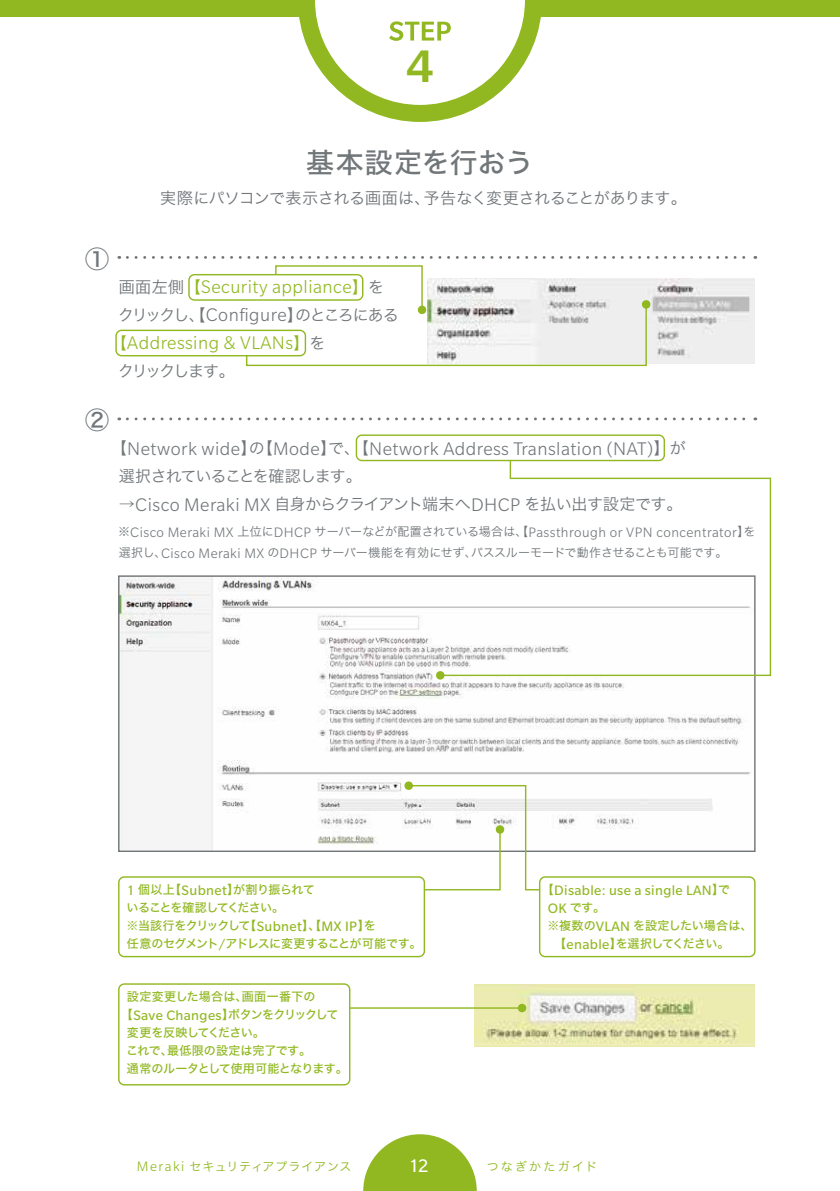
<style>
.page{position:relative;width:840px;height:1191px;background:#fff}
.page>*{position:absolute;margin:0;border:0;box-sizing:border-box;transform-origin:0 0}
.t1{font:500 49.6px "Slate Pro";color:#91b821}
.t2{font:28px "Hira Kaku Std W5";letter-spacing:.01em;color:#717679}
.t3{font:24px "Hira Kaku Std W5";color:#717679}
.t4{font:300 19.8px "Slate Pro";letter-spacing:.025em;color:#717679}
.t5{font:300 19.8px "Slate Pro";letter-spacing:.025em;color:#91b821}
.t6{font:19.8px "Slate Pro";color:#fff}
.t7{font:16px "Hira Kaku Std W3";letter-spacing:-.035em;color:#717679}
.t8{font:16px "Hira Kaku Std W3";letter-spacing:-.025em;color:#717679}
.t9{font:16px "Hira Kaku Std W3";letter-spacing:-.115em;color:#717679}
.t10{font:16px "Hira Kaku Std W3";letter-spacing:-.055em;color:#717679}
.t11{font:16px "Hira Kaku Std W3";letter-spacing:-.12em;color:#717679}
.t12{font:300 14.8px "Slate Pro";letter-spacing:.03em;color:#717679}
.t13{font:14.8px "Slate Pro";letter-spacing:.025em;color:#91b821}
.t14{font:12px/18px "Hira Kaku Std W5";letter-spacing:-.04em;color:#91b821}
.t15{font:12px "Hira Kaku Std W3";letter-spacing:-.02em;color:#717679}
.t16{font:12px "Hira Kaku Std W5";letter-spacing:-.105em;color:#91b821}
.t17{font:12px "Hira Kaku Std W5";letter-spacing:-.02em;color:#91b821}
.t18{font:12px "Hira Kaku Std W3";letter-spacing:.05em;color:#91b821}
.t19{font:12px "Hira Kaku Std W5";letter-spacing:.03em;color:#91b821}
.t20{font:12px "Hira Kaku Std W5";letter-spacing:.005em;color:#91b821}
.t21{font:12px "Hira Kaku Std W3";letter-spacing:.175em;color:#91b821}
.s1{font-family:"Hira Kaku Std W3";font-weight:400;font-size:16px;color:#717679}
.s2{font-family:"Hira Kaku Std W3";font-weight:400;font-size:16px}
.s3{font-family:"Slate Pro";font-weight:300;font-size:19.8px}
.s4{font-family:"Hira Kaku Std W3";font-weight:400;font-size:12px}
.s5{font-family:"Slate Pro";font-weight:300;font-size:14.8px}
.s6{font-family:"Slate Pro";font-size:14.8px}
.s7{font-family:"Hira Kaku Std W5";font-size:12px}
</style>
<div class="page">
<div style="left:355px;top:434px;width:309px;height:27px;border:1px solid #91b821;border-radius:6px"></div>
<svg style="left:127px;top:256px;width:628px;height:111px"></svg>
<svg style="left:127px;top:417px;width:628px;height:3px"></svg>
<img style="left:120px;top:577px;width:631px;height:273px">
<svg style="left:435px;top:670px;width:9px;height:10px"></svg>
<svg style="left:438px;top:459px;width:333px;height:218px"></svg>
<div style="left:118px;top:876px;width:307px;height:81px;border:1px solid #91b821;border-radius:6px"></div>
<div style="left:118px;top:983px;width:232px;height:102px;border:1px solid #91b821;border-radius:6px"></div>
<div style="left:538px;top:876px;width:217px;height:81px;border:1px solid #91b821;border-radius:6px"></div>
<svg style="left:404px;top:781px;width:136px;height:110px"></svg>
<img style="left:474px;top:984px;width:280px;height:62px">
<hr style="left:349px;top:1007px;width:172px;height:1px;background:#91b821">
<svg style="left:517px;top:1003px;width:9px;height:9px"></svg>
<svg style="left:363px;top:1134px;width:113px;height:57px"></svg>
<div style="left:0;top:0;width:839px;height:17px;background:#91b821"></div>
<svg style="left:299px;top:0;width:242px;height:122px"></svg>
<h1 class="t1" style="left:406px;top:39px;width:29px">4</h1>
<h2 class="t2" style="left:306px;top:141px;width:228px">基本設定を行おう</h2>
<h3 class="t8" style="left:160px;top:186px;width:528px">実際にパソコンで表示される画面は、予告なく変更されることがあります。</h3>
<h3 class="t3" style="left:85px;top:240px;width:25px">①</h3>
<h3 class="t5" style="left:119px;top:277px;width:267px"><span class="s1">画面左側</span><span class="s2">【</span>Security appliance<span class="s2">】</span><span class="s1">を</span></h3>
<h3 class="t9" style="left:118px;top:303px;width:282px">クリックし、【<span class="s3">Configure</span>】のところにある</h3>
<h3 class="t5" style="left:111px;top:333px;width:216px"><span class="s2">【</span>Addressing &amp; VLANs<span class="s2">】</span><span class="s1">を</span></h3>
<h3 class="t11" style="left:118px;top:359px;width:118px">クリックします。</h3>
<h3 class="t3" style="left:85px;top:402px;width:25px">②</h3>
<h3 class="t4" style="left:111px;top:438px;width:576px"><span class="s2">【</span>Network wide<span class="s2">】の【</span>Mode<span class="s2">】で、【</span>Network Address Translation (NAT)<span class="s2">】が</span></h3>
<h3 class="t10" style="left:119px;top:464px;width:244px">選択されていることを確認します。</h3>
<h3 class="t7" style="left:119px;top:492px;width:564px">→<span class="s3">Cisco Meraki MX</span> 自身からクライアント端末へ<span class="s3">DHCP</span> を払い出す設定です。</h3>
<p class="t12" style="left:118px;top:524px;width:638px"><span class="s4">※</span>Cisco Meraki MX <span class="s4">上位に</span>DHCP <span class="s4">サーバーなどが配置されている場合は、【</span>Passthrough or VPN concentrator<span class="s4">】を</span></p>
<p class="t15" style="left:119px;top:543px;width:610px">選択し、<span class="s5">Cisco Meraki MX</span> の<span class="s5">DHCP</span> サーバー機能を有効にせず、パススルーモードで動作させることも可能です。</p>
<p class="t14" style="left:126px;top:881px;width:296px"><span class="s6">1</span> 個以上【<span class="s6">Subnet</span>】が割り振られて<br>いることを確認してください。<br>※当該行をクリックして【<span class="s6">Subnet</span>】、【<span class="s6">MX IP</span>】を<br>任意のセグメント<span class="s6">/</span>アドレスに変更することが可能です。</p>
<p class="t19" style="left:127px;top:987px;width:190px">設定変更した場合は、画面一番下の</p>
<p class="t16" style="left:121px;top:1005px;width:219px">【<span class="s6">Save Changes</span>】ボタンをクリックして</p>
<p class="t14" style="left:127px;top:1024px;width:139px">変更を反映してください。</p>
<p class="t20" style="left:126px;top:1041px;width:186px">これで、最低限の設定は完了です。</p>
<p class="t17" style="left:127px;top:1059px;width:222px">通常のルータとして使用可能となります。</p>
<p class="t13" style="left:541px;top:882px;width:190px"><span class="s7">【</span>Disable: use a single LAN<span class="s7">】で</span></p>
<p class="t14" style="left:547px;top:899px;width:206px"><span class="s6">OK</span> です。<br>※複数の<span class="s6">VLAN</span> を設定したい場合は、　【<span class="s6">enable</span>】を選択してください。</p>
<p class="t18" style="left:137px;top:1157px;width:216px"><span class="s5">Meraki</span> セキュリティアプライアンス</p>
<h3 class="t6" style="left:408px;top:1155px;width:21px">12</h3>
<p class="t21" style="left:486px;top:1157px;width:112px">つなぎかたガイド</p>
</div>
